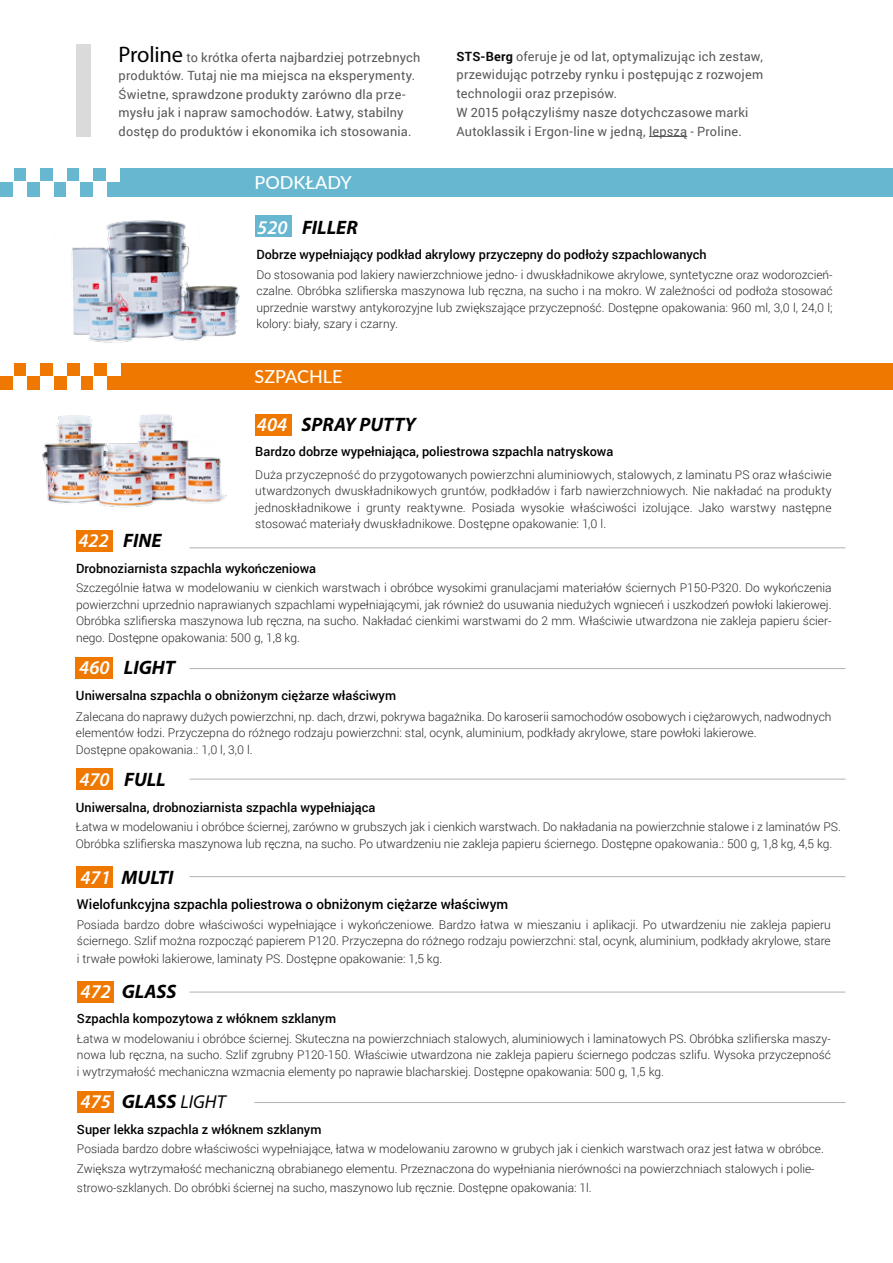
<style>
.page{position:relative;width:893px;height:1263px;background:#fff}
.page>*{position:absolute;margin:0;border:0;box-sizing:border-box;transform-origin:0 0}
.t1{font:italic 700 19.5px "Myriad Pro";color:#000}
.t2{font:500 18px "Lato";color:#fff}
.t3{font:500 13.5px "Roboto";color:#000}
.t4{font:12.75px/18.6px "Roboto";letter-spacing:.015em;color:#575756}
.t5{font:500 12.75px "Roboto";color:#000}
.t6{font:300 12px/16.5px "Roboto";color:#282827;text-align:justify}
.s1{font-family:"Myriad Pro";font-size:22.5px;color:#000}
.s2{font-weight:700;color:#0a0a0a}
.s3{font-weight:600;color:#fff}
.s4{font-weight:400;font-size:18.75px}
</style>
<div class="page">
<div style="left:76px;top:657px;width:37px;height:21px;background:#ef7900"></div>
<div style="left:77px;top:768px;width:36px;height:22px;background:#ef7900"></div>
<div style="left:77px;top:530px;width:36px;height:21px;background:#ef7900"></div>
<div style="left:0;top:363px;width:893px;height:27px;background:#ef7900"></div>
<div style="left:0;top:361px;width:13px;height:15px;background:#fff"></div>
<div style="left:13px;top:376px;width:14px;height:16px;background:#fff"></div>
<div style="left:27px;top:361px;width:13px;height:15px;background:#fff"></div>
<div style="left:40px;top:376px;width:13px;height:16px;background:#fff"></div>
<div style="left:53px;top:361px;width:14px;height:15px;background:#fff"></div>
<div style="left:67px;top:376px;width:13px;height:16px;background:#fff"></div>
<div style="left:80px;top:361px;width:14px;height:15px;background:#fff"></div>
<div style="left:107px;top:361px;width:13px;height:15px;background:#fff"></div>
<div style="left:94px;top:376px;width:13px;height:16px;background:#fff"></div>
<div style="left:255px;top:414px;width:36px;height:21px;background:#ef7900"></div>
<div style="left:0;top:169px;width:893px;height:28px;background:#67b7d1"></div>
<img style="left:71px;top:220px;width:169px;height:123px">
<div style="left:0;top:167px;width:14px;height:15px;background:#fff"></div>
<div style="left:14px;top:182px;width:13px;height:15px;background:#fff"></div>
<div style="left:27px;top:167px;width:13px;height:15px;background:#fff"></div>
<div style="left:40px;top:182px;width:13px;height:15px;background:#fff"></div>
<div style="left:53px;top:167px;width:13px;height:15px;background:#fff"></div>
<div style="left:66px;top:182px;width:14px;height:15px;background:#fff"></div>
<div style="left:80px;top:167px;width:13px;height:15px;background:#fff"></div>
<div style="left:106px;top:167px;width:13px;height:15px;background:#fff"></div>
<div style="left:93px;top:182px;width:13px;height:15px;background:#fff"></div>
<div style="left:256px;top:216px;width:36px;height:21px;background:#67b7d1"></div>
<img style="left:42px;top:414px;width:185px;height:94px">
<div style="left:77px;top:866px;width:36px;height:22px;background:#ef7900"></div>
<div style="left:77px;top:981px;width:37px;height:22px;background:#ef7900"></div>
<div style="left:77px;top:1091px;width:37px;height:22px;background:#ef7900"></div>
<hr style="left:190px;top:779px;width:655px;height:1px;background:#b3b2b2">
<hr style="left:190px;top:876px;width:655px;height:1px;background:#b3b2b2">
<hr style="left:190px;top:992px;width:655px;height:1px;background:#b3b2b2">
<hr style="left:254px;top:1102px;width:591px;height:1px;background:#b3b2b2">
<hr style="left:190px;top:668px;width:655px;height:1px;background:#b3b2b2">
<hr style="left:190px;top:548px;width:655px;height:1px;background:#b3b2b2">
<div style="left:76px;top:44px;width:14px;height:93px;background:#dadada"></div>
<hr style="left:649px;top:136px;width:38px;height:1px;background:#575756">
<p class="t4" style="left:119px;top:48px;width:303px"><span class="s1">Proline</span> to krótka oferta najbardziej potrzebnych produktów. Tutaj nie ma miejsca na eksperymenty.<br>Świetne, sprawdzone produkty zarówno dla prze&shy;mysłu jak i napraw samochodów. Łatwy, stabilny dostęp do produktów i ekonomika ich stosowania.</p>
<p class="t4" style="left:457px;top:46px;width:308px"><span class="s2">STS-Berg</span> oferuje je od lat, optymalizując ich zestaw, przewidując potrzeby rynku i postępując z rozwojem technologii oraz przepisów.<br>W 2015 połączyliśmy nasze dotychczasowe marki Autoklassik i Ergon-line w jedną, lepszą - Proline.</p>
<h2 class="t2" style="left:255px;top:170px;width:99px">PODKŁADY</h2>
<h1 class="t1" style="left:257px;top:214px;width:102px"><span class="s3">520</span> FILLER</h1>
<p class="t5" style="left:256px;top:245px;width:452px">Dobrze wypełniający podkład akrylowy przyczepny do podłoży szpachlowanych</p>
<p class="t6" style="left:256px;top:266px;width:578px">Do stosowania pod lakiery nawierzchniowe jedno- i dwuskładnikowe akrylowe, syntetyczne oraz wodorozcień&shy;czalne. Obróbka szlifierska maszynowa lub ręczna, na sucho i na mokro. W zależności od podłoża stosować uprzednie warstwy antykorozyjne lub zwiększające przyczepność. Dostępne opakowania: 960 ml, 3,0 l, 24,0 l; kolory: biały, szary i czarny.</p>
<h2 class="t2" style="left:255px;top:364px;width:89px">SZPACHLE</h2>
<h1 class="t1" style="left:257px;top:411px;width:161px"><span class="s3">404</span> SPRAY PUTTY</h1>
<p class="t5" style="left:255px;top:443px;width:360px">Bardzo dobrze wypełniająca, poliestrowa szpachla natryskowa</p>
<p class="t6" style="left:255px;top:466px;width:578px">Duża przyczepność do przygotowanych powierzchni aluminiowych, stalowych, z laminatu PS oraz właściwie utwardzonych dwuskładnikowych gruntów, podkładów i farb nawierzchniowych. Nie nakładać na produkty jednoskładnikowe i grunty reaktywne. Posiada wysokie właściwości izolujące. Jako warstwy następne stosować materiały dwuskładnikowe. Dostępne opakowanie: 1,0 l.</p>
<h1 class="t1" style="left:79px;top:528px;width:85px"><span class="s3">422</span> FINE</h1>
<p class="t5" style="left:76px;top:559px;width:242px">Drobnoziarnista szpachla wykończeniowa</p>
<p class="t6" style="left:76px;top:579px;width:757px">Szczególnie łatwa w modelowaniu w cienkich warstwach i obróbce wysokimi granulacjami materiałów ściernych P150-P320. Do wykończenia powierzchni uprzednio naprawianych szpachlami wypełniającymi, jak również do usuwania niedużych wgnieceń i uszkodzeń powłoki lakierowej.<br>Obróbka szlifierska maszynowa lub ręczna, na sucho. Nakładać cienkimi warstwami do 2 mm. Właściwie utwardzona nie zakleja papieru ścier&shy;nego. Dostępne opakowania: 500 g, 1,8 kg.</p>
<h1 class="t1" style="left:79px;top:655px;width:97px"><span class="s3">460</span> LIGHT</h1>
<p class="t5" style="left:76px;top:686px;width:322px">Uniwersalna szpachla o obniżonym ciężarze właściwym</p>
<p class="t6" style="left:76px;top:707px;width:757px;text-align:left">Zalecana do naprawy dużych powierzchni, np. dach, drzwi, pokrywa bagażnika. Do karoserii samochodów osobowych i ciężarowych, nadwodnych elementów łodzi. Przyczepna do różnego rodzaju powierzchni: stal, ocynk, aluminium, podkłady akrylowe, stare powłoki lakierowe.<br>Dostępne opakowania.: 1,0 l, 3,0 l.</p>
<h1 class="t1" style="left:79px;top:767px;width:88px"><span class="s3">470</span> FULL</h1>
<p class="t5" style="left:76px;top:798px;width:301px">Uniwersalna, drobnoziarnista szpachla wypełniająca</p>
<p class="t6" style="left:76px;top:818px;width:767px">Łatwa w modelowaniu i obróbce ściernej, zarówno w grubszych jak i cienkich warstwach. Do nakładania na powierzchnie stalowe i z laminatów PS.<br>Obróbka szlifierska maszynowa lub ręczna, na sucho. Po utwardzeniu nie zakleja papieru ściernego. Dostępne opakowania.: 500 g, 1,8 kg, 4,5 kg.</p>
<h1 class="t1" style="left:80px;top:864px;width:95px"><span class="s3">471</span> MULTI</h1>
<p class="t3" style="left:77px;top:895px;width:433px">Wielofunkcyjna szpachla poliestrowa o obniżonym ciężarze właściwym</p>
<p class="t6" style="left:77px;top:916px;width:755px">Posiada bardzo dobre właściwości wypełniające i wykończeniowe. Bardzo łatwa w mieszaniu i aplikacji. Po utwardzeniu nie zakleja papieru ściernego. Szlif można rozpocząć papierem P120. Przyczepna do różnego rodzaju powierzchni: stal, ocynk, aluminium, podkłady akrylowe, stare</p>
<p class="t6" style="left:77px;top:950px;width:367px">i trwałe powłoki lakierowe, laminaty PS. Dostępne opakowanie: 1,5 kg.</p>
<h1 class="t1" style="left:81px;top:978px;width:97px"><span class="s3">472</span> GLASS</h1>
<p class="t5" style="left:77px;top:1010px;width:261px">Szpachla kompozytowa z włóknem szklanym</p>
<p class="t6" style="left:77px;top:1030px;width:755px">Łatwa w modelowaniu i obróbce ściernej. Skuteczna na powierzchniach stalowych, aluminiowych i laminatowych PS. Obróbka szlifierska maszy&shy;nowa lub ręczna, na sucho. Szlif zgrubny P120-150. Właściwie utwardzona nie zakleja papieru ściernego podczas szlifu. Wysoka przyczepność i wytrzymałość mechaniczna wzmacnia elementy po naprawie blacharskiej. Dostępne opakowania: 500 g, 1,5 kg.</p>
<h1 class="t1" style="left:81px;top:1089px;width:147px"><span class="s3">475</span> GLASS <span class="s4">LIGHT</span></h1>
<p class="t5" style="left:77px;top:1120px;width:246px">Super lekka szpachla z włóknem szklanym</p>
<p class="t6" style="left:77px;top:1139px;width:748px;line-height:19.5px;text-align:left">Posiada bardzo dobre właściwości wypełniające, łatwa w modelowaniu zarowno w grubych jak i cienkich warstwach oraz jest łatwa w obróbce.<br>Zwiększa wytrzymałość mechaniczną obrabianego elementu. Przeznaczona do wypełniania nierówności na powierzchniach stalowych i polie&shy;strowo-szklanych. Do obróbki ściernej na sucho, maszynowo lub ręcznie. Dostępne opakowania: 1l.</p>
</div>
